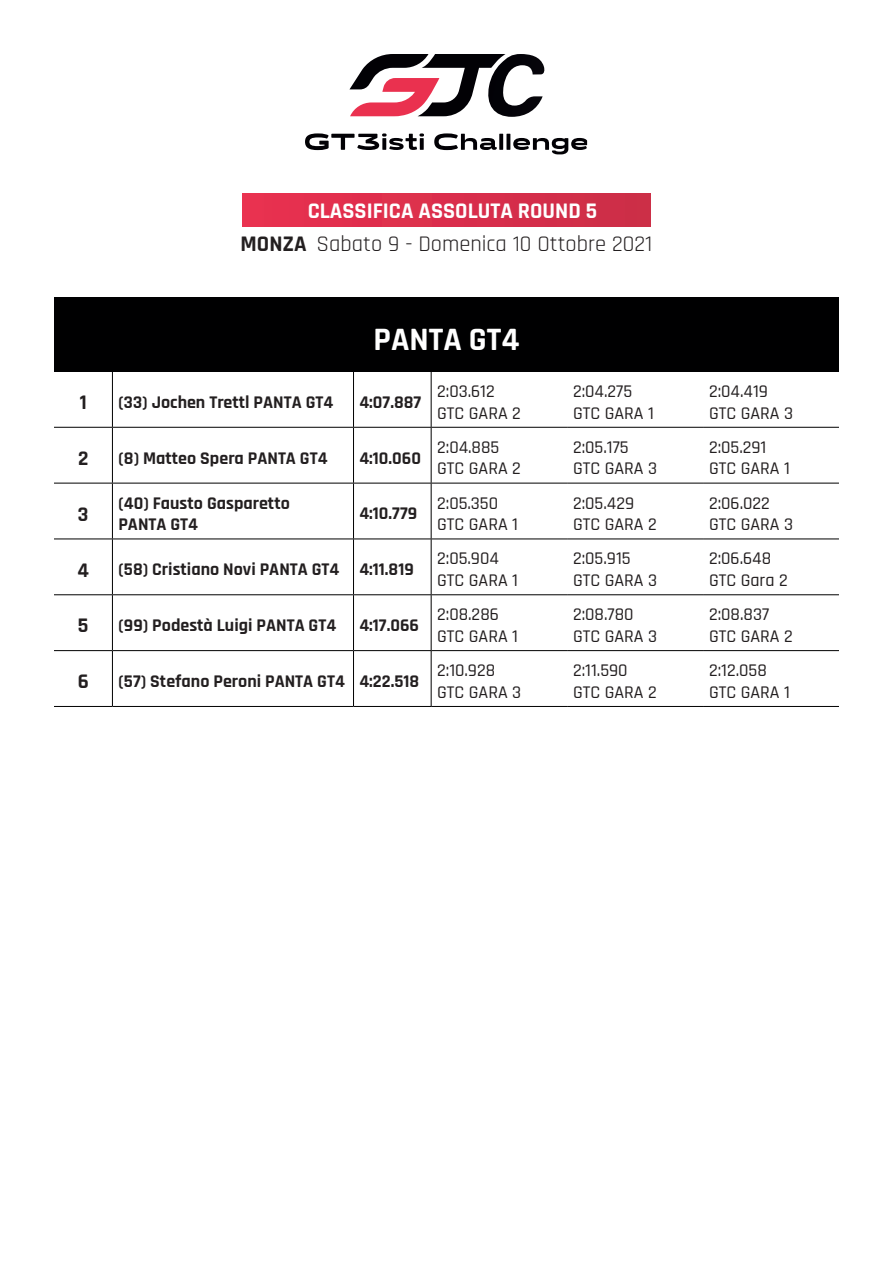
<style>
.page{position:relative;width:893px;height:1263px;background:#fff}
.page>*{position:absolute;margin:0;border:0;box-sizing:border-box;transform-origin:0 0}
.t1{font:700 33px "Rajdhani";color:#fff}
.t2{font:22.5px/33px "Rajdhani";color:#231f20;text-align:center}
.t3{font:700 21px "Rajdhani";color:#231f20}
.t4{font:500 18px "Rajdhani";color:#231f20}
.t5{font:700 18px "Rajdhani";color:#231f20}
.s1{font-weight:700;color:#fff}
.s2{font-weight:700}
</style>
<div class="page">
<svg style="left:305px;top:133px;width:119px;height:17px"></svg>
<svg style="left:434px;top:133px;width:153px;height:21px"></svg>
<svg style="left:349px;top:54px;width:196px;height:63px"></svg>
<div style="left:242px;top:193px;width:409px;height:33px;background:linear-gradient(to right,#ea3050,#cb2d47)"></div>
<div style="left:54px;top:297px;width:785px;height:74px;background:#000001"></div>
<hr style="left:54px;top:371px;width:58px;height:1px;background:#000001">
<hr style="left:112px;top:371px;width:241px;height:1px;background:#000001">
<hr style="left:112px;top:372px;width:1px;height:55px;background:#000001">
<hr style="left:353px;top:371px;width:78px;height:1px;background:#000001">
<hr style="left:353px;top:372px;width:1px;height:55px;background:#000001">
<hr style="left:431px;top:371px;width:136px;height:1px;background:#000001">
<hr style="left:431px;top:372px;width:1px;height:55px;background:#000001">
<hr style="left:567px;top:371px;width:136px;height:1px;background:#000001">
<hr style="left:703px;top:371px;width:136px;height:1px;background:#000001">
<hr style="left:54px;top:427px;width:58px;height:1px;background:#000001">
<hr style="left:112px;top:427px;width:241px;height:1px;background:#000001">
<hr style="left:112px;top:428px;width:1px;height:55px;background:#000001">
<hr style="left:353px;top:427px;width:78px;height:1px;background:#000001">
<hr style="left:353px;top:428px;width:1px;height:55px;background:#000001">
<hr style="left:431px;top:427px;width:136px;height:1px;background:#000001">
<hr style="left:431px;top:428px;width:1px;height:55px;background:#000001">
<hr style="left:567px;top:427px;width:136px;height:1px;background:#000001">
<hr style="left:703px;top:427px;width:136px;height:1px;background:#000001">
<hr style="left:54px;top:483px;width:58px;height:1px;background:#000001">
<hr style="left:112px;top:483px;width:241px;height:1px;background:#000001">
<hr style="left:112px;top:483px;width:1px;height:56px;background:#000001">
<hr style="left:353px;top:483px;width:78px;height:1px;background:#000001">
<hr style="left:353px;top:483px;width:1px;height:56px;background:#000001">
<hr style="left:431px;top:483px;width:136px;height:1px;background:#000001">
<hr style="left:431px;top:483px;width:1px;height:56px;background:#000001">
<hr style="left:567px;top:483px;width:136px;height:1px;background:#000001">
<hr style="left:703px;top:483px;width:136px;height:1px;background:#000001">
<hr style="left:54px;top:539px;width:58px;height:1px;background:#000001">
<hr style="left:112px;top:539px;width:241px;height:1px;background:#000001">
<hr style="left:112px;top:539px;width:1px;height:55px;background:#000001">
<hr style="left:353px;top:539px;width:78px;height:1px;background:#000001">
<hr style="left:353px;top:539px;width:1px;height:55px;background:#000001">
<hr style="left:431px;top:539px;width:136px;height:1px;background:#000001">
<hr style="left:431px;top:539px;width:1px;height:55px;background:#000001">
<hr style="left:567px;top:539px;width:136px;height:1px;background:#000001">
<hr style="left:703px;top:539px;width:136px;height:1px;background:#000001">
<hr style="left:54px;top:594px;width:58px;height:1px;background:#000001">
<hr style="left:112px;top:594px;width:241px;height:1px;background:#000001">
<hr style="left:112px;top:595px;width:1px;height:55px;background:#000001">
<hr style="left:353px;top:594px;width:78px;height:1px;background:#000001">
<hr style="left:353px;top:595px;width:1px;height:55px;background:#000001">
<hr style="left:431px;top:594px;width:136px;height:1px;background:#000001">
<hr style="left:431px;top:595px;width:1px;height:55px;background:#000001">
<hr style="left:567px;top:594px;width:136px;height:1px;background:#000001">
<hr style="left:703px;top:594px;width:136px;height:1px;background:#000001">
<hr style="left:54px;top:650px;width:58px;height:1px;background:#000001">
<hr style="left:112px;top:650px;width:241px;height:1px;background:#000001">
<hr style="left:112px;top:651px;width:1px;height:55px;background:#000001">
<hr style="left:353px;top:650px;width:78px;height:1px;background:#000001">
<hr style="left:353px;top:651px;width:1px;height:55px;background:#000001">
<hr style="left:431px;top:650px;width:136px;height:1px;background:#000001">
<hr style="left:431px;top:651px;width:1px;height:55px;background:#000001">
<hr style="left:567px;top:650px;width:136px;height:1px;background:#000001">
<hr style="left:703px;top:650px;width:136px;height:1px;background:#000001">
<hr style="left:54px;top:706px;width:58px;height:1px;background:#000001">
<hr style="left:112px;top:706px;width:241px;height:1px;background:#000001">
<hr style="left:353px;top:706px;width:78px;height:1px;background:#000001">
<hr style="left:431px;top:706px;width:136px;height:1px;background:#000001">
<hr style="left:567px;top:706px;width:136px;height:1px;background:#000001">
<hr style="left:703px;top:706px;width:136px;height:1px;background:#000001">
<p class="t2" style="left:241px;top:195px;width:413px"><span class="s1">CLASSIFICA ASSOLUTA ROUND 5<br></span><span class="s2">MONZA</span> Sabato 9 - Domenica 10 Ottobre 2021</p>
<p class="t1" style="left:374px;top:319px;width:147px">PANTA GT4</p>
<p class="t3" style="left:80px;top:390px;width:9px">1</p>
<p class="t5" style="left:118px;top:391px;width:216px">(33) Jochen Trettl PANTA GT4</p>
<p class="t5" style="left:359px;top:391px;width:63px">4:07.887</p>
<p class="t3" style="left:78px;top:445px;width:12px">2</p>
<p class="t5" style="left:118px;top:447px;width:211px">(8) Matteo Spera PANTA GT4</p>
<p class="t5" style="left:359px;top:447px;width:63px">4:10.060</p>
<p class="t3" style="left:78px;top:501px;width:12px">3</p>
<p class="t5" style="left:118px;top:492px;width:173px">(40) Fausto Gasparetto</p>
<p class="t5" style="left:118px;top:513px;width:81px">PANTA GT4</p>
<p class="t5" style="left:359px;top:503px;width:59px">4:10.779</p>
<p class="t3" style="left:78px;top:557px;width:13px">4</p>
<p class="t5" style="left:118px;top:558px;width:222px">(58) Cristiano Novi PANTA GT4</p>
<p class="t5" style="left:359px;top:558px;width:56px">4:11.819</p>
<p class="t3" style="left:78px;top:613px;width:12px">5</p>
<p class="t5" style="left:118px;top:614px;width:219px">(99) Podestà Luigi PANTA GT4</p>
<p class="t5" style="left:359px;top:614px;width:61px">4:17.066</p>
<p class="t3" style="left:78px;top:669px;width:13px">6</p>
<p class="t5" style="left:118px;top:670px;width:228px">(57) Stefano Peroni PANTA GT4</p>
<p class="t5" style="left:359px;top:670px;width:61px">4:22.518</p>
<p class="t4" style="left:437px;top:381px;width:59px">2:03.612</p>
<p class="t4" style="left:437px;top:402px;width:85px">GTC GARA 2</p>
<p class="t4" style="left:437px;top:437px;width:64px">2:04.885</p>
<p class="t4" style="left:437px;top:458px;width:85px">GTC GARA 2</p>
<p class="t4" style="left:437px;top:492px;width:62px">2:05.350</p>
<p class="t4" style="left:437px;top:514px;width:82px">GTC GARA 1</p>
<p class="t4" style="left:437px;top:548px;width:63px">2:05.904</p>
<p class="t4" style="left:437px;top:570px;width:82px">GTC GARA 1</p>
<p class="t4" style="left:437px;top:604px;width:63px">2:08.286</p>
<p class="t4" style="left:437px;top:626px;width:82px">GTC GARA 1</p>
<p class="t4" style="left:437px;top:660px;width:60px">2:10.928</p>
<p class="t4" style="left:437px;top:681px;width:86px">GTC GARA 3</p>
<p class="t4" style="left:573px;top:381px;width:61px">2:04.275</p>
<p class="t4" style="left:573px;top:402px;width:82px">GTC GARA 1</p>
<p class="t4" style="left:573px;top:437px;width:57px">2:05.175</p>
<p class="t4" style="left:573px;top:458px;width:86px">GTC GARA 3</p>
<p class="t4" style="left:573px;top:492px;width:63px">2:05.429</p>
<p class="t4" style="left:573px;top:514px;width:85px">GTC GARA 2</p>
<p class="t4" style="left:573px;top:548px;width:59px">2:05.915</p>
<p class="t4" style="left:573px;top:570px;width:86px">GTC GARA 3</p>
<p class="t4" style="left:573px;top:604px;width:62px">2:08.780</p>
<p class="t4" style="left:573px;top:626px;width:86px">GTC GARA 3</p>
<p class="t4" style="left:573px;top:660px;width:56px">2:11.590</p>
<p class="t4" style="left:573px;top:681px;width:85px">GTC GARA 2</p>
<p class="t4" style="left:709px;top:381px;width:60px">2:04.419</p>
<p class="t4" style="left:709px;top:402px;width:86px">GTC GARA 3</p>
<p class="t4" style="left:709px;top:437px;width:59px">2:05.291</p>
<p class="t4" style="left:709px;top:458px;width:82px">GTC GARA 1</p>
<p class="t4" style="left:709px;top:492px;width:62px">2:06.022</p>
<p class="t4" style="left:709px;top:514px;width:86px">GTC GARA 3</p>
<p class="t4" style="left:709px;top:548px;width:64px">2:06.648</p>
<p class="t4" style="left:709px;top:570px;width:80px">GTC Gara 2</p>
<p class="t4" style="left:709px;top:604px;width:62px">2:08.837</p>
<p class="t4" style="left:709px;top:626px;width:85px">GTC GARA 2</p>
<p class="t4" style="left:709px;top:660px;width:59px">2:12.058</p>
<p class="t4" style="left:709px;top:681px;width:82px">GTC GARA 1</p>
</div>
